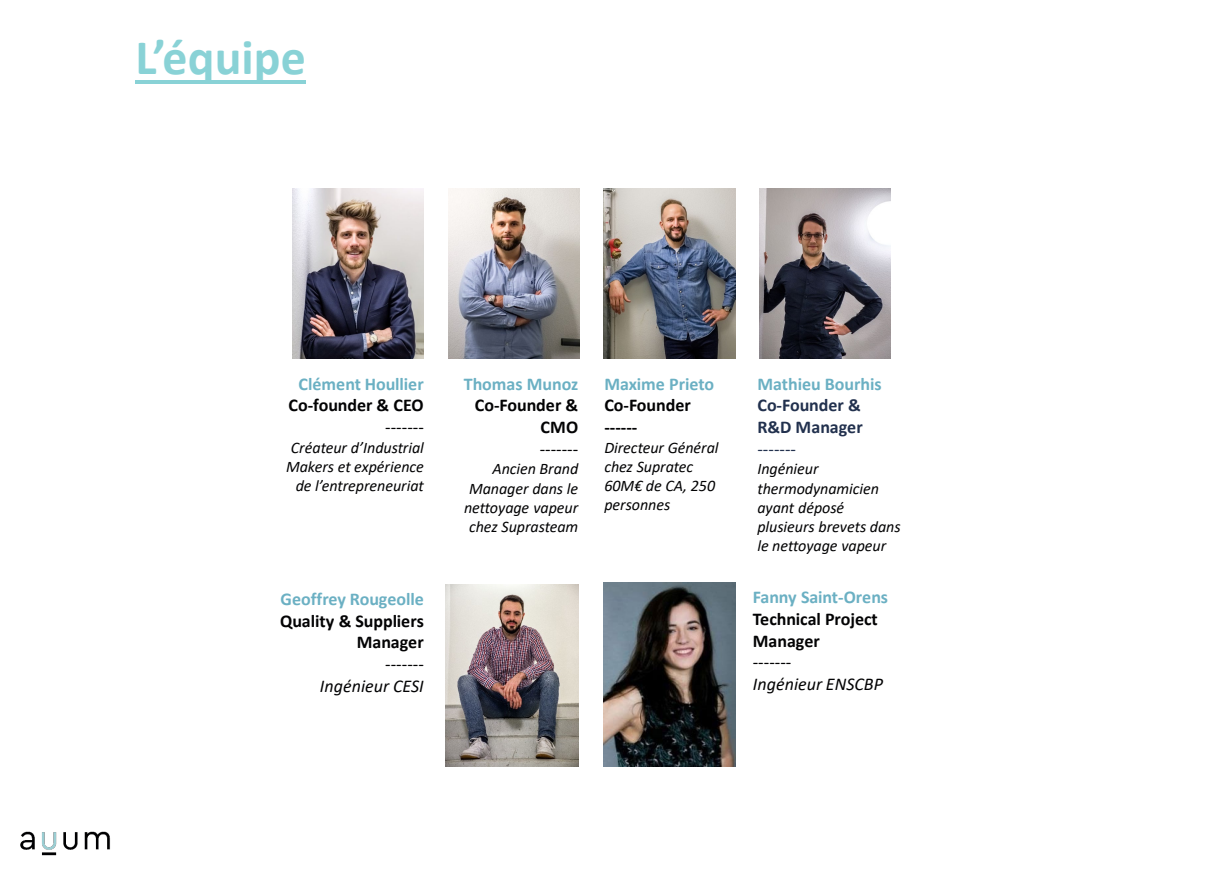
<style>
.page{position:relative;width:1219px;height:871px;background:#fff}
.page>*{position:absolute;margin:0;border:0;box-sizing:border-box;transform-origin:0 0}
.t1{font:700 49.9px "Calibri";color:#89d2d6}
.t2{font:700 18px/21.6px "Calibri";letter-spacing:-.005em;color:#030304;text-align:right}
.t3{font:700 18px "Calibri";letter-spacing:-.005em;color:#6bb0c3}
.t4{font:18px "Calibri";color:#030304}
.t5{font:italic 18px "Calibri";color:#030304}
.t6{font:700 18px/21.6px "Calibri";letter-spacing:-.005em;color:#22314e}
.t7{font:18px "Calibri";color:#22314e}
.t8{font:italic 16.1px/19.2px "Calibri";letter-spacing:-.005em;color:#030304}
</style>
<div class="page">
<img style="left:20px;top:831px;width:91px;height:25px">
<img style="left:292px;top:188px;width:132px;height:170px">
<img style="left:448px;top:188px;width:131px;height:171px">
<img style="left:604px;top:188px;width:131px;height:171px">
<img style="left:760px;top:188px;width:131px;height:171px">
<img style="left:446px;top:584px;width:132px;height:182px">
<img style="left:604px;top:582px;width:131px;height:184px">
<hr style="left:136px;top:80px;width:170px;height:3px;background:#89d2d6">
<h1 class="t1" style="left:136px;top:22px;width:172px">L’équipe</h1>
<p class="t3" style="left:299px;top:371px;width:127px">Clément Houllier</p>
<p class="t2" style="left:289px;top:394px;width:137px">Co-founder &amp; CEO</p>
<p class="t4" style="left:385px;top:414px;width:40px">-------</p>
<p class="t8" style="left:286px;top:437px;width:139px;text-align:center">Créateur d’Industrial<br>Makers et expérience de l’entrepreneuriat</p>
<p class="t3" style="left:281px;top:586px;width:145px">Geoffrey Rougeolle</p>
<p class="t2" style="left:280px;top:609px;width:145px">Quality &amp; Suppliers<br>Manager</p>
<p class="t4" style="left:385px;top:651px;width:40px">-------</p>
<p class="t5" style="left:320px;top:673px;width:105px">Ingénieur CESI</p>
<p class="t3" style="left:464px;top:371px;width:116px">Thomas Munoz</p>
<p class="t2" style="left:475px;top:394px;width:105px">Co-Founder &amp;<br>CMO</p>
<p class="t4" style="left:540px;top:436px;width:40px">-------</p>
<p class="t8" style="left:464px;top:458px;width:116px;text-align:right">Ancien Brand<br>Manager dans le nettoyage vapeur chez Suprasteam</p>
<p class="t3" style="left:604px;top:371px;width:111px">Maxime Prieto</p>
<p class="t2" style="left:604px;top:394px;width:88px">Co-Founder</p>
<p class="t2" style="left:604px;top:416px;width:35px">------</p>
<p class="t8" style="left:604px;top:437px;width:116px">Directeur Général chez Supratec</p>
<p class="t8" style="left:604px;top:475px;width:112px">60M€ de CA, 250 personnes</p>
<p class="t3" style="left:757px;top:371px;width:126px">Mathieu Bourhis</p>
<p class="t6" style="left:757px;top:394px;width:107px">Co-Founder &amp;<br>R&amp;D Manager</p>
<p class="t7" style="left:757px;top:436px;width:40px">-------</p>
<p class="t8" style="left:757px;top:458px;width:145px">Ingénieur thermodynamicien ayant déposé plusieurs brevets dans le nettoyage vapeur</p>
<p class="t3" style="left:753px;top:584px;width:137px">Fanny Saint-Orens</p>
<p class="t2" style="left:753px;top:608px;width:127px;text-align:left">Technical Project<br>Manager</p>
<p class="t4" style="left:753px;top:649px;width:40px">-------</p>
<p class="t5" style="left:753px;top:671px;width:132px">Ingénieur ENSCBP</p>
</div>
